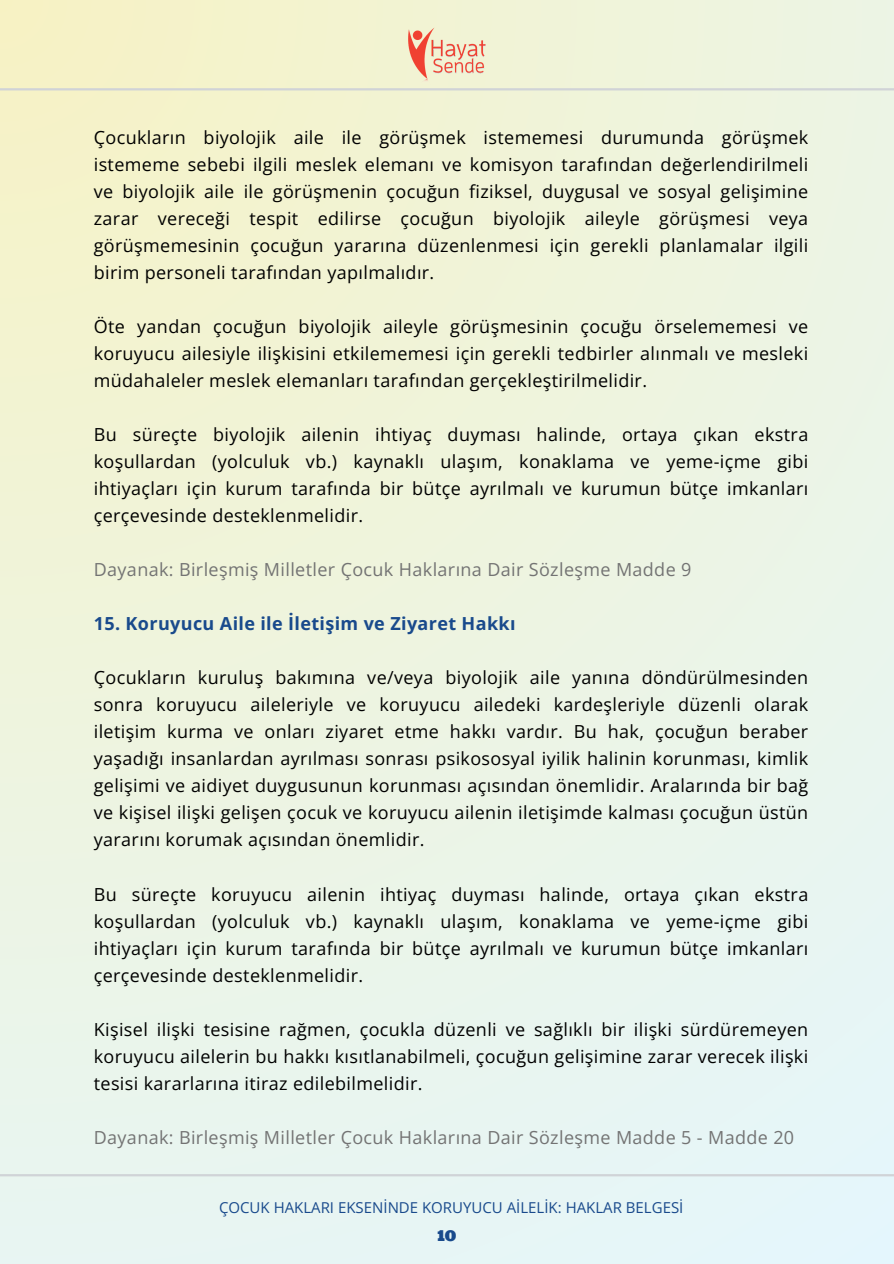
<style>
.page{position:relative;width:894px;height:1264px;background:#fff}
.page>*{position:absolute;margin:0;border:0;box-sizing:border-box;transform-origin:0 0}
.t1{font:18px/27px "Open Sans";letter-spacing:.02em;color:#000;text-align:justify}
.t2{font:18px "Open Sans";letter-spacing:.02em;color:#737373}
.t3{font:700 18px "Open Sans";letter-spacing:.02em;color:#194a8c}
.t4{font:15px "Open Sans";color:#194a8c}
.t5{font:15px "Ultra";color:#194a8c}
</style>
<div class="page">
<div style="left:0;top:0;width:893px;height:1263px;background:linear-gradient(to bottom,#f3f3d0,#e7f5f5)"></div>
<hr style="left:0;top:88px;width:893px;height:2px;background:#d0d3d7">
<img style="left:343px;top:0;width:208px;height:126px">
<hr style="left:0;top:1174px;width:893px;height:2px;background:#d0d3d7">
<h2 class="t1" style="left:94px;top:124px;width:715px">Çocukların biyolojik aile ile görüşmek istememesi durumunda görüşmek istememe sebebi ilgili meslek elemanı ve komisyon tarafından değerlendirilmeli ve biyolojik aile ile görüşmenin çocuğun fiziksel, duygusal ve sosyal gelişimine zarar vereceği tespit edilirse çocuğun biyolojik aileyle görüşmesi veya görüşmemesinin çocuğun yararına düzenlenmesi için gerekli planlamalar ilgili birim personeli tarafından yapılmalıdır.</h2>
<h2 class="t1" style="left:94px;top:313px;width:715px">Öte yandan çocuğun biyolojik aileyle görüşmesinin çocuğu örselememesi ve koruyucu ailesiyle ilişkisini etkilememesi için gerekli tedbirler alınmalı ve mesleki müdahaleler meslek elemanları tarafından gerçekleştirilmelidir.</h2>
<h2 class="t1" style="left:94px;top:421px;width:715px">Bu süreçte biyolojik ailenin ihtiyaç duyması halinde, ortaya çıkan ekstra koşullardan (yolculuk vb.) kaynaklı ulaşım, konaklama ve yeme-içme gibi ihtiyaçları için kurum tarafında bir bütçe ayrılmalı ve kurumun bütçe imkanları çerçevesinde desteklenmelidir.</h2>
<h2 class="t2" style="left:94px;top:557px;width:599px">Dayanak: Birleşmiş Milletler Çocuk Haklarına Dair Sözleşme Madde 9</h2>
<h1 class="t3" style="left:94px;top:611px;width:423px">15. Koruyucu Aile ile İletişim ve Ziyaret Hakkı</h1>
<h2 class="t1" style="left:94px;top:664px;width:715px">Çocukların kuruluş bakımına ve/veya biyolojik aile yanına döndürülmesinden sonra koruyucu aileleriyle ve koruyucu ailedeki kardeşleriyle düzenli olarak iletişim kurma ve onları ziyaret etme hakkı vardır. Bu hak, çocuğun beraber yaşadığı insanlardan ayrılması sonrası psikososyal iyilik halinin korunması, kimlik gelişimi ve aidiyet duygusunun korunması açısından önemlidir. Aralarında bir bağ ve kişisel ilişki gelişen çocuk ve koruyucu ailenin iletişimde kalması çocuğun üstün yararını korumak açısından önemlidir.</h2>
<h2 class="t1" style="left:94px;top:880px;width:715px">Bu süreçte koruyucu ailenin ihtiyaç duyması halinde, ortaya çıkan ekstra koşullardan (yolculuk vb.) kaynaklı ulaşım, konaklama ve yeme-içme gibi ihtiyaçları için kurum tarafında bir bütçe ayrılmalı ve kurumun bütçe imkanları çerçevesinde desteklenmelidir.</h2>
<h2 class="t1" style="left:94px;top:1015px;width:715px">Kişisel ilişki tesisine rağmen, çocukla düzenli ve sağlıklı bir ilişki sürdüremeyen koruyucu ailelerin bu hakkı kısıtlanabilmeli, çocuğun gelişimine zarar verecek ilişki tesisi kararlarına itiraz edilebilmelidir.</h2>
<h2 class="t2" style="left:94px;top:1124px;width:701px">Dayanak: Birleşmiş Milletler Çocuk Haklarına Dair Sözleşme Madde 5 - Madde 20</h2>
<p class="t4" style="left:219px;top:1196px;width:465px">ÇOCUK HAKLARI EKSENİNDE KORUYUCU AİLELİK: HAKLAR BELGESİ</p>
<p class="t5" style="left:437px;top:1225px;width:20px">10</p>
</div>
